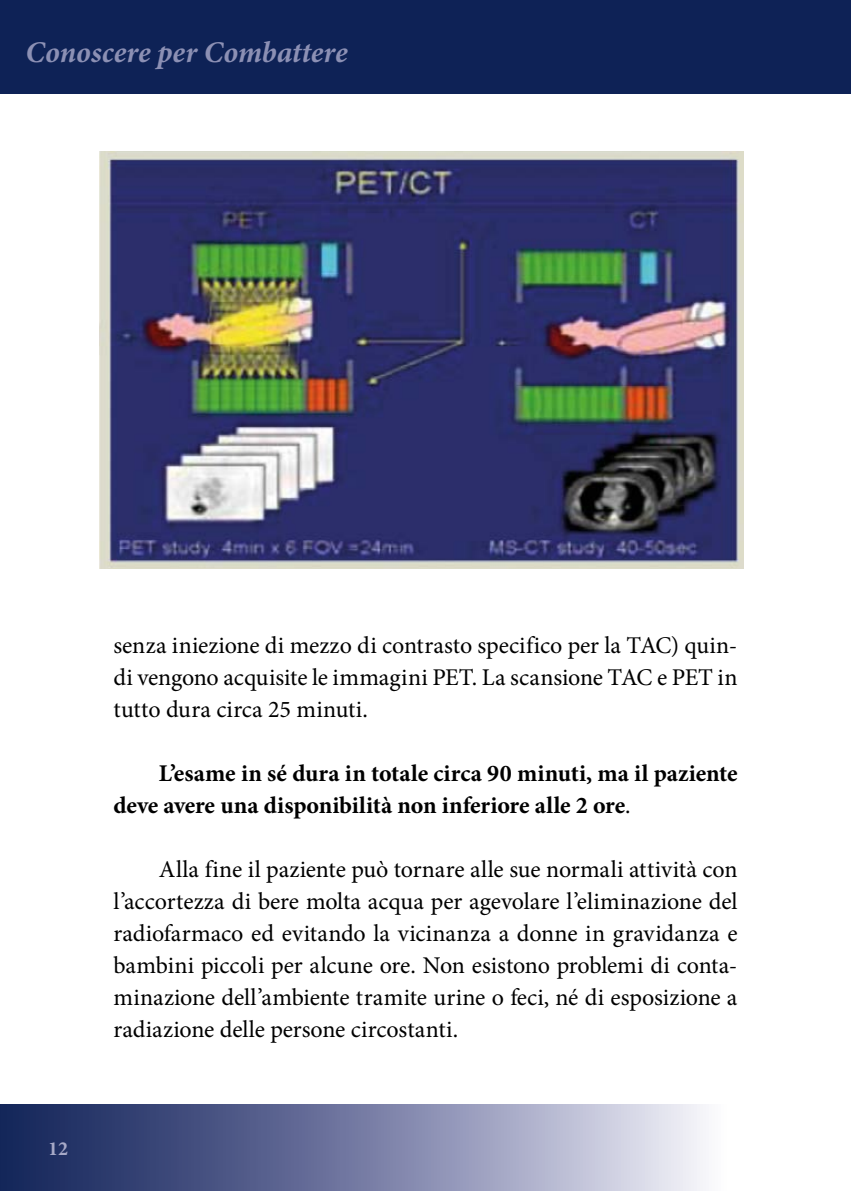
<style>
.page{position:relative;width:851px;height:1191px;background:#fff}
.page>*{position:absolute;margin:0;border:0;box-sizing:border-box;transform-origin:0 0}
.t1{font:italic 700 30px "Minion Pro";color:#8c90b4}
.t2{font:24px/32px "Minion Pro";letter-spacing:-.015em;color:#000;text-align:justify}
.t3{font:700 24px/32px "Minion Pro";letter-spacing:-.005em;color:#000}
.t4{font:700 20px "Minion Pro";color:#a7a9c7}
.s1{font-weight:400}
</style>
<div class="page">
<div style="left:0;top:0;width:850px;height:94px;background:#0e2256"></div>
<div style="left:0;top:1104px;width:729px;height:87px;background:linear-gradient(to right,#071753,#f3f0fb)"></div>
<img style="left:100px;top:152px;width:643px;height:417px">
<p class="t1" style="left:26px;top:31px;width:323px">Conoscere per Combattere</p>
<p class="t2" style="left:113px;top:629px;width:625px">senza iniezione di mezzo di contrasto specifico per la TAC) quin&shy;di vengono acquisite le immagini PET. La scansione TAC e PET in tutto dura circa 25 minuti.</p>
<p class="t3" style="left:113px;top:756px;width:625px;text-indent:45px">L’esame in sé dura in totale circa 90 minuti, ma il paziente deve avere una disponibilità non inferiore alle 2 ore<span class="s1">.</span></p>
<p class="t4" style="left:48px;top:1134px;width:21px">12</p>
<p class="t2" style="left:113px;top:853px;width:625px;text-indent:45px">Alla fine il paziente può tornare alle sue normali attività con l’accortezza di bere molta acqua per agevolare l’eliminazione del radiofarmaco ed evitando la vicinanza a donne in gravidanza e bambini piccoli per alcune ore. Non esistono problemi di conta&shy;minazione dell’ambiente tramite urine o feci, né di esposizione a radiazione delle persone circostanti.</p>
</div>
